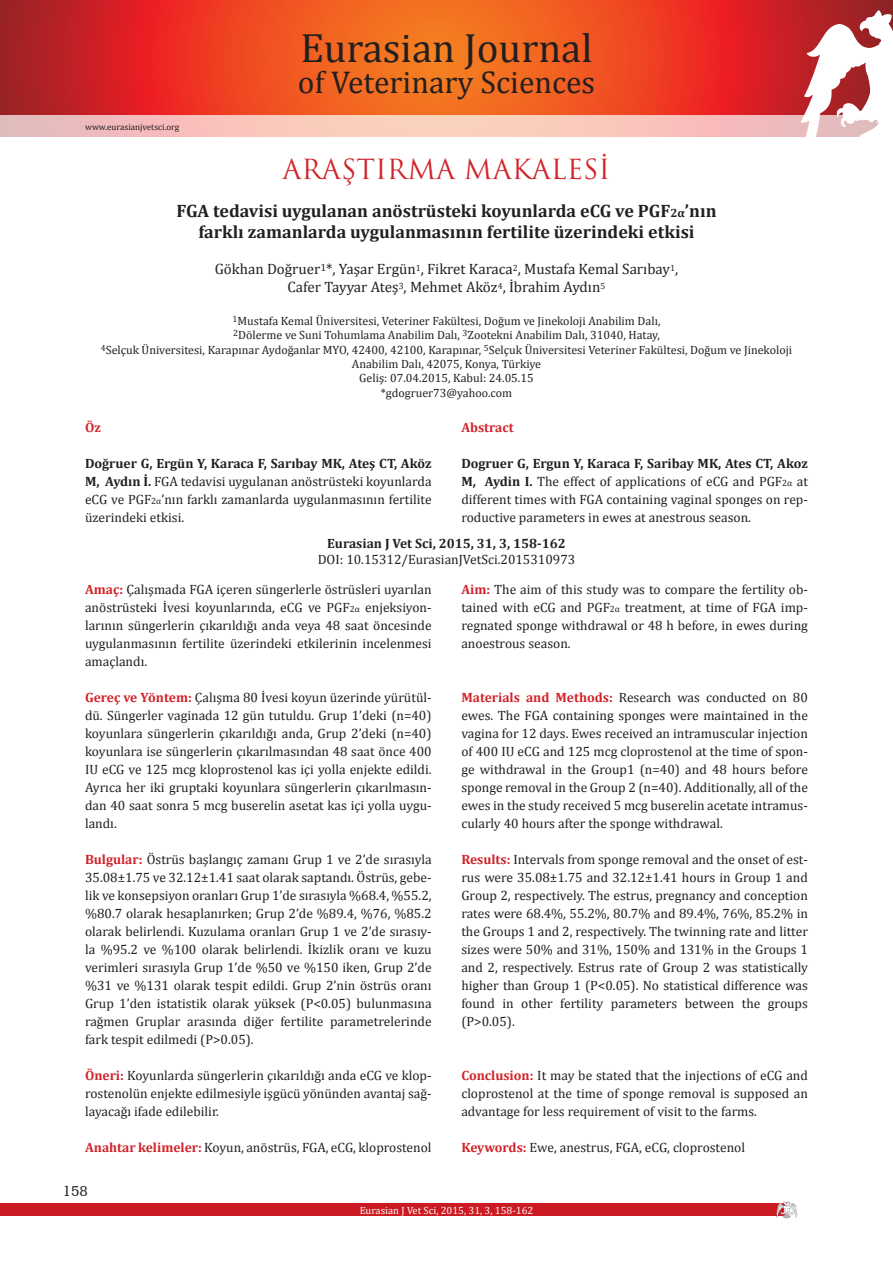
<style>
.page{position:relative;width:893px;height:1263px;background:#fff}
.page>*{position:absolute;margin:0;border:0;box-sizing:border-box;transform-origin:0 0}
.t1{font:41.1px "Cambria";color:#231f20}
.t2{font:31.65px "Cambria";color:#231f20}
.t3{font:27px "Trajan Pro";color:#d1232a}
.t4{font:700 18px "Cambria";color:#231f20}
.t5{font:15px "Cambria";color:#231f20}
.t6{font:15px "Humanist Slabserif 712 BT";color:#231f20}
.t7{font:13.5px/18px "Cambria";color:#231f20;text-align:justify}
.t8{font:700 13.5px "Cambria";color:#231f20}
.t9{font:700 13.5px "Cambria";color:#d1232a}
.t10{font:12px/14.4px "Cambria";color:#231f20;text-align:center}
.t11{font:10.5px "Cambria";color:#fff}
.t12{font:9px "Cambria";color:#231f20}
.s1{font-size:12px}
.s2{font-weight:700}
.s3{font-size:9px}
.s4{font-weight:700;color:#d1232a}
</style>
<div class="page">
<svg style="left:0;top:0;width:893px;height:115px;background:#e44522"></svg>
<div style="left:0;top:1203px;width:787px;height:13px;background:#cb1a21"></div>
<svg style="left:776px;top:1201px;width:21px;height:17px"></svg>
<svg style="left:800px;top:10px;width:93px;height:127px"></svg>
<svg style="left:0;top:115px;width:893px;height:21px;background:#f5c7bf"></svg>
<p class="t12" style="left:85px;top:121px;width:96px">www.eurasianjvetsci.org</p>
<p class="t1" style="left:300px;top:24px;width:294px">Eurasian Journal</p>
<p class="t2" style="left:298px;top:64px;width:299px">of Veterinary Sciences</p>
<p class="t3" style="left:282px;top:152px;width:329px">ARAŞTIRMA MAKALESİ</p>
<p class="t4" style="left:176px;top:198px;width:542px">FGA tedavisi uygulanan anöstrüsteki koyunlarda eCG ve PGF<span class="s1">2α</span>’nın</p>
<p class="t4" style="left:198px;top:220px;width:498px">farklı zamanlarda uygulanmasının fertilite üzerindeki etkisi</p>
<p class="t5" style="left:215px;top:260px;width:465px">Gökhan Doğruer<sup>1</sup>*, Yaşar Ergün<sup>1</sup>, Fikret Karaca<sup>2</sup>, Mustafa Kemal Sarıbay<sup>1</sup>,</p>
<p class="t5" style="left:287px;top:278px;width:319px">Cafer Tayyar Ateş<sup>3</sup>, Mehmet Aköz<sup>4</sup>, İbrahim Aydın<sup>5</sup></p>
<p class="t10" style="left:232px;top:313px;width:429px"><sup>1</sup>Mustafa Kemal Üniversitesi, Veteriner Fakültesi, Doğum ve Jinekoloji Anabilim Dalı,</p>
<p class="t10" style="left:233px;top:328px;width:428px"><sup>2</sup>Dölerme ve Suni Tohumlama Anabilim Dalı, <sup>3</sup>Zootekni Anabilim Dalı, 31040, Hatay,</p>
<p class="t10" style="left:101px;top:342px;width:693px"><sup>4</sup>Selçuk Üniversitesi, Karapınar Aydoğanlar MYO, 42400, 42100, Karapınar, <sup>5</sup>Selçuk Üniversitesi Veteriner Fakültesi, Doğum ve Jinekoloji<br>Anabilim Dalı, 42075, Konya, Türkiye</p>
<p class="t10" style="left:359px;top:371px;width:176px">Geliş: 07.04.2015, Kabul: 24.05.15</p>
<p class="t10" style="left:381px;top:385px;width:133px">*gdogruer73@yahoo.com</p>
<p class="t9" style="left:85px;top:418px;width:17px">Öz</p>
<p class="t7" style="left:85px;top:454px;width:348px"><span class="s2">Doğruer G, Ergün Y, Karaca F, Sarıbay MK, Ateş CT, Aköz M, Aydın İ.</span> FGA tedavisi uygulanan anöstrüsteki koyunlarda eCG ve PGF<span class="s3">2α</span>’nın farklı zamanlarda uygulanmasının fertilite üzerindeki etkisi.</p>
<p class="t9" style="left:461px;top:418px;width:54px">Abstract</p>
<p class="t7" style="left:461px;top:454px;width:348px"><span class="s2">Dogruer G, Ergun Y, Karaca F, Saribay MK, Ates CT, Akoz M, Aydin I.</span> The effect of applications of eCG and PGF<span class="s3">2α</span> at different times with FGA containing vaginal sponges on rep&shy;roductive parameters in ewes at anestrous season.</p>
<p class="t8" style="left:327px;top:534px;width:240px">Eurasian J Vet Sci, 2015, 31, 3, 158-162</p>
<p class="t7" style="left:318px;top:551px;width:259px">DOI: 10.15312/EurasianJVetSci.2015310973</p>
<p class="t7" style="left:85px;top:580px;width:348px"><span class="s4">Amaç:</span> Çalışmada FGA içeren süngerlerle östrüsleri uyarılan anöstrüsteki İvesi koyunlarında, eCG ve PGF<span class="s3">2α</span> enjeksiyon&shy;larının süngerlerin çıkarıldığı anda veya 48 saat öncesinde uygulanmasının fertilite üzerindeki etkilerinin incelenmesi amaçlandı.</p>
<p class="t7" style="left:85px;top:688px;width:348px"><span class="s4">Gereç ve Yöntem:</span> Çalışma 80 İvesi koyun üzerinde yürütül&shy;dü. Süngerler vaginada 12 gün tutuldu. Grup 1’deki (n=40) koyunlara süngerlerin çıkarıldığı anda, Grup 2’deki (n=40) koyunlara ise süngerlerin çıkarılmasından 48 saat önce 400<br>IU eCG ve 125 mcg kloprostenol kas içi yolla enjekte edildi.<br>Ayrıca her iki gruptaki koyunlara süngerlerin çıkarılmasın&shy;dan 40 saat sonra 5 mcg buserelin asetat kas içi yolla uygu&shy;landı.</p>
<p class="t7" style="left:85px;top:850px;width:348px"><span class="s4">Bulgular:</span> Östrüs başlangıç zamanı Grup 1 ve 2’de sırasıyla 35.08±1.75 ve 32.12±1.41 saat olarak saptandı. Östrüs, gebe&shy;lik ve konsepsiyon oranları Grup 1’de sırasıyla %68.4, %55.2, %80.7 olarak hesaplanırken; Grup 2’de %89.4, %76, %85.2 olarak belirlendi. Kuzulama oranları Grup 1 ve 2’de sırasıy&shy;la %95.2 ve %100 olarak belirlendi. İkizlik oranı ve kuzu verimleri sırasıyla Grup 1’de %50 ve %150 iken, Grup 2’de %31 ve %131 olarak tespit edildi. Grup 2’nin östrüs oranı Grup 1’den istatistik olarak yüksek (P&lt;0.05) bulunmasına rağmen Gruplar arasında diğer fertilite parametrelerinde fark tespit edilmedi (P&gt;0.05).</p>
<p class="t7" style="left:85px;top:1066px;width:348px"><span class="s4">Öneri:</span> Koyunlarda süngerlerin çıkarıldığı anda eCG ve klop&shy;rostenolün enjekte edilmesiyle işgücü yönünden avantaj sağ&shy;layacağı ifade edilebilir.</p>
<p class="t7" style="left:85px;top:1138px;width:348px"><span class="s4">Anahtar kelimeler:</span> Koyun, anöstrüs, FGA, eCG, kloprostenol</p>
<p class="t6" style="left:63px;top:1181px;width:27px">158</p>
<p class="t7" style="left:461px;top:580px;width:348px"><span class="s4">Aim:</span> The aim of this study was to compare the fertility ob&shy;tained with eCG and PGF<span class="s3">2α</span> treatment, at time of FGA imp&shy;regnated sponge withdrawal or 48 h before, in ewes during anoestrous season.</p>
<p class="t7" style="left:461px;top:688px;width:348px"><span class="s4">Materials and Methods:</span> Research was conducted on 80 ewes. The FGA containing sponges were maintained in the vagina for 12 days. Ewes received an intramuscular injection of 400 IU eCG and 125 mcg cloprostenol at the time of spon&shy;ge withdrawal in the Group1 (n=40) and 48 hours before sponge removal in the Group 2 (n=40). Additionally, all of the ewes in the study received 5 mcg buserelin acetate intramus&shy;cularly 40 hours after the sponge withdrawal.</p>
<p class="t7" style="left:461px;top:850px;width:348px"><span class="s4">Results:</span> Intervals from sponge removal and the onset of est&shy;rus were 35.08±1.75 and 32.12±1.41 hours in Group 1 and Group 2, respectively. The estrus, pregnancy and conception rates were 68.4%, 55.2%, 80.7% and 89.4%, 76%, 85.2% in the Groups 1 and 2, respectively. The twinning rate and litter sizes were 50% and 31%, 150% and 131% in the Groups 1 and 2, respectively. Estrus rate of Group 2 was statistically higher than Group 1 (P&lt;0.05). No statistical difference was found in other fertility parameters between the groups (P&gt;0.05).</p>
<p class="t7" style="left:461px;top:1066px;width:348px"><span class="s4">Conclusion:</span> It may be stated that the injections of eCG and cloprostenol at the time of sponge removal is supposed an advantage for less requirement of visit to the farms.</p>
<p class="t7" style="left:461px;top:1138px;width:285px"><span class="s4">Keywords:</span> Ewe, anestrus, FGA, eCG, cloprostenol</p>
<p class="t11" style="left:360px;top:1204px;width:175px">Eurasian J Vet Sci, 2015, 31, 3, 158-162</p>
</div>
